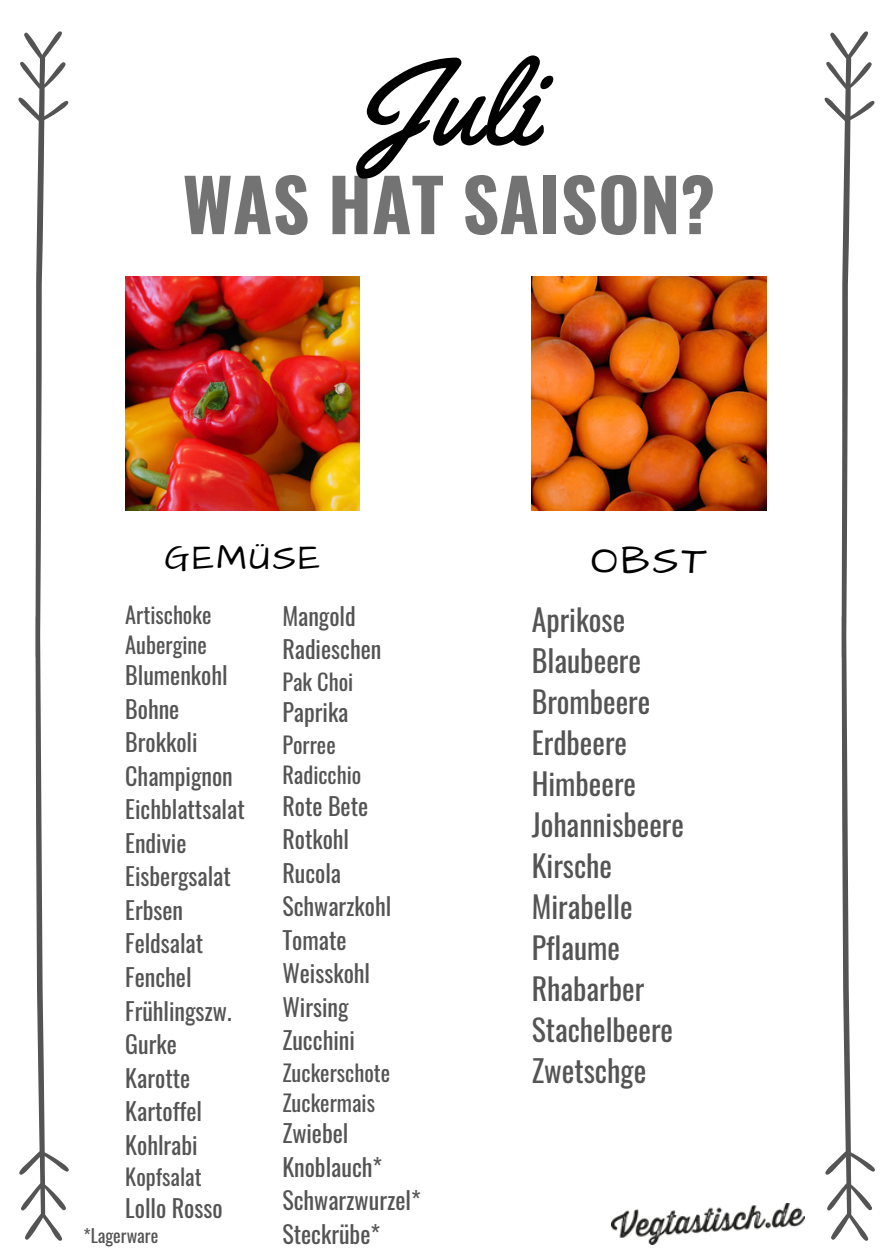
<style>
.page{position:relative;width:894px;height:1258px;background:#fff}
.page>*{position:absolute;margin:0;border:0;box-sizing:border-box;transform-origin:0 0}
.t1{font:120px "Yellowtail";color:#000}
.t2{font:700 72px "Oswald";color:#737373}
.t3{font:39.9px "Architects Daughter";color:#000}
.t4{font:36px "Architects Daughter";letter-spacing:.08em;color:#000}
.t5{font:30px "Oswald";color:#545454}
.t6{font:29.7px/41.1px "Oswald";color:#545454}
.t7{font:24px/33.6px "Oswald";color:#545454}
.t8{font:22.2px/29.7px "Oswald";color:#545454}
.t9{font:18px "Oswald";color:#545454}
</style>
<div class="page">
<img style="left:125px;top:276px;width:234px;height:234px">
<img style="left:531px;top:276px;width:235px;height:234px">
<svg style="left:18px;top:31px;width:51px;height:1210px"></svg>
<svg style="left:824px;top:31px;width:51px;height:1210px"></svg>
<img style="left:611px;top:1204px;width:193px;height:40px">
<h1 class="t1" style="left:356px;top:27px;width:181px">Juli</h1>
<h2 class="t2" style="left:182px;top:148px;width:534px">WAS HAT SAISON?</h2>
<h3 class="t4" style="left:165px;top:534px;width:157px">GEMÜSE</h3>
<p class="t8" style="left:125px;top:599px;width:88px">Artischoke<br>Aubergine</p>
<p class="t7" style="left:125px;top:658px;width:121px">Blumenkohl<br>Bohne<br>Brokkoli<br>Champignon<br>Eichblattsalat<br>Endivie<br>Eisbergsalat<br>Erbsen<br>Feldsalat<br>Fenchel<br>Frühlingszw.<br>Gurke<br>Karotte<br>Kartoffel<br>Kohlrabi</p>
<p class="t8" style="left:125px;top:1161px;width:78px">Kopfsalat</p>
<p class="t7" style="left:125px;top:1190px;width:99px">Lollo Rosso</p>
<p class="t7" style="left:282px;top:598px;width:101px">Mangold<br>Radieschen</p>
<p class="t8" style="left:282px;top:666px;width:73px">Pak Choi</p>
<p class="t7" style="left:282px;top:695px;width:68px">Paprika</p>
<p class="t8" style="left:282px;top:729px;width:81px">Porree<br>Radicchio</p>
<p class="t7" style="left:282px;top:788px;width:110px">Rote Bete<br>Rotkohl<br>Rucola<br>Schwarzkohl<br>Tomate<br>Weisskohl<br>Wirsing<br>Zucchini</p>
<p class="t8" style="left:282px;top:1057px;width:109px">Zuckerschote<br>Zuckermais</p>
<p class="t7" style="left:282px;top:1115px;width:140px">Zwiebel<br>Knoblauch*<br>Schwarzwurzel*</p>
<p class="t9" style="left:83px;top:1221px;width:76px">*Lagerware</p>
<p class="t7" style="left:282px;top:1216px;width:99px">Steckrübe*</p>
<h3 class="t3" style="left:591px;top:533px;width:117px">OBST</h3>
<p class="t6" style="left:531px;top:598px;width:95px">Aprikose</p>
<p class="t5" style="left:531px;top:637px;width:111px">Blaubeere</p>
<p class="t6" style="left:531px;top:680px;width:154px">Brombeere<br>Erdbeere<br>Himbeere<br>Johannisbeere<br>Kirsche<br>Mirabelle<br>Pflaume<br>Rhabarber<br>Stachelbeere</p>
<p class="t5" style="left:531px;top:1047px;width:116px">Zwetschge</p>
</div>
